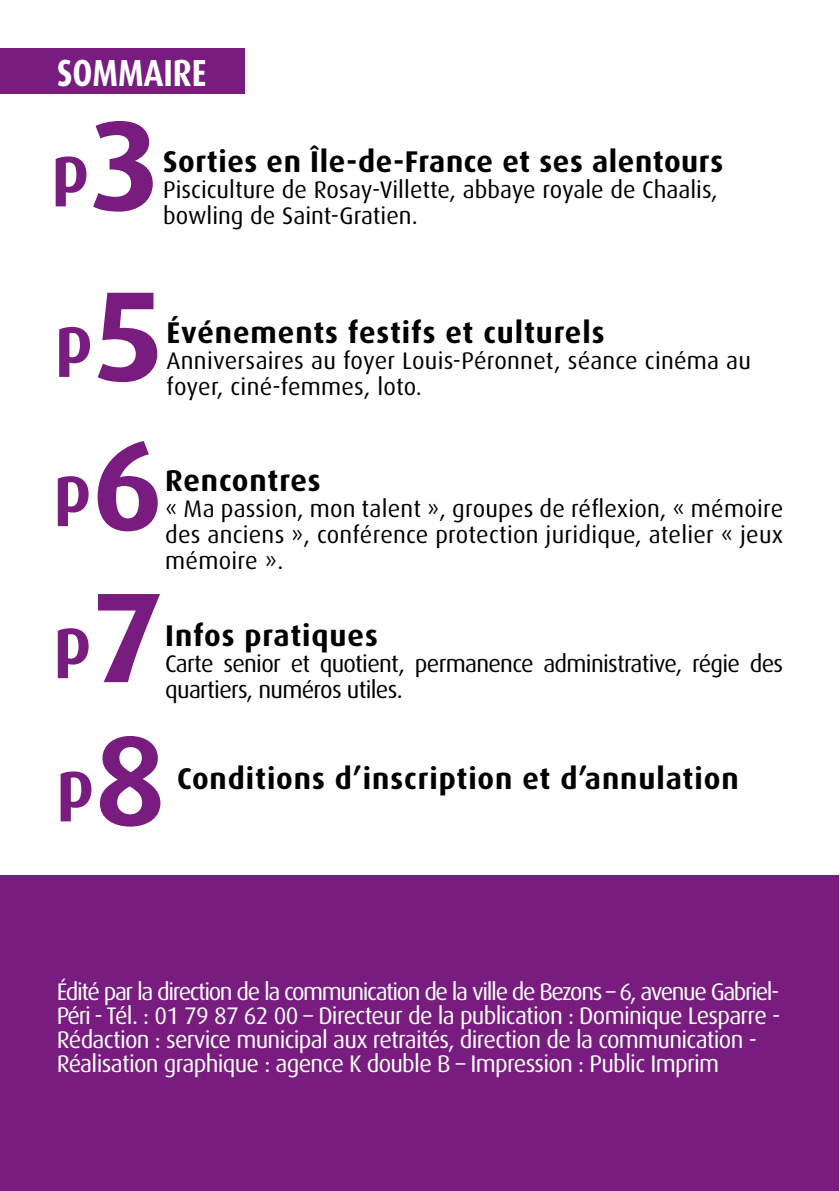
<style>
.page{position:relative;width:840px;height:1191px;background:#fff}
.page>*{position:absolute;margin:0;border:0;box-sizing:border-box;transform-origin:0 0}
.t1{font:700 65.4px "Dax";color:#791c7f}
.t2{font:700 37.8px "Dax";color:#fff;scale:.85 1}
.t3{font:700 30px "Dax";letter-spacing:.03em;color:#000}
.t4{font:24px/24px "Dax";letter-spacing:-.03em;color:#fff}
.t5{font:24px/26px "Dax";color:#000}
.t6{font:24px/26px "Dax";letter-spacing:-.03em;color:#000}
.s1{font-size:128px}
</style>
<div class="page">
<div style="left:0;top:875px;width:838px;height:316px;background:#791c7f"></div>
<div style="left:0;top:48px;width:244px;height:46px;background:#791c7f"></div>
<h2 class="t2" style="left:57px;top:52px;width:177px">SOMMAIRE</h2>
<h1 class="t1" style="left:52px;top:133px;width:111px">p<span class="s1">3</span></h1>
<p class="t3" style="left:163px;top:145px;width:561px">Sorties en Île-de-France et ses alentours</p>
<p class="t5" style="left:163px;top:177px;width:556px">Pisciculture de Rosay-Villette, abbaye royale de Chaalis, bowling de Saint-Gratien.</p>
<h1 class="t1" style="left:55px;top:303px;width:111px">p<span class="s1">5</span></h1>
<p class="t3" style="left:166px;top:316px;width:439px">Événements festifs et culturels</p>
<p class="t5" style="left:166px;top:348px;width:585px">Anniversaires au foyer Louis-Péronnet, séance cinéma au foyer, ciné-femmes, loto.</p>
<h1 class="t1" style="left:54px;top:452px;width:111px">p<span class="s1">6</span></h1>
<p class="t3" style="left:165px;top:463px;width:157px">Rencontres</p>
<p class="t5" style="left:165px;top:496px;width:619px;text-align:justify">« Ma passion, mon talent », groupes de réflexion, « mémoire des anciens », conférence protection juridique, atelier « jeux mémoire ».</p>
<h1 class="t1" style="left:54px;top:604px;width:111px">p<span class="s1">7</span></h1>
<p class="t3" style="left:165px;top:619px;width:214px">Infos pratiques</p>
<p class="t6" style="left:165px;top:651px;width:619px">Carte senior et quotient, permanence administrative, régie des quartiers, numéros utiles.</p>
<h1 class="t1" style="left:57px;top:748px;width:111px">p<span class="s1">8</span></h1>
<p class="t3" style="left:177px;top:762px;width:563px">Conditions d’inscription et d’annulation</p>
<p class="t4" style="left:57px;top:979px;width:724px">Édité par la direction de la communication de la ville de Bezons – 6, avenue Gabriel-Péri - Tél. : 01 79 87 62 00 – Directeur de la publication : Dominique Lesparre - Rédaction : service municipal aux retraités, direction de la communication - Réalisation graphique : agence K double B – Impression : Public Imprim</p>
</div>
